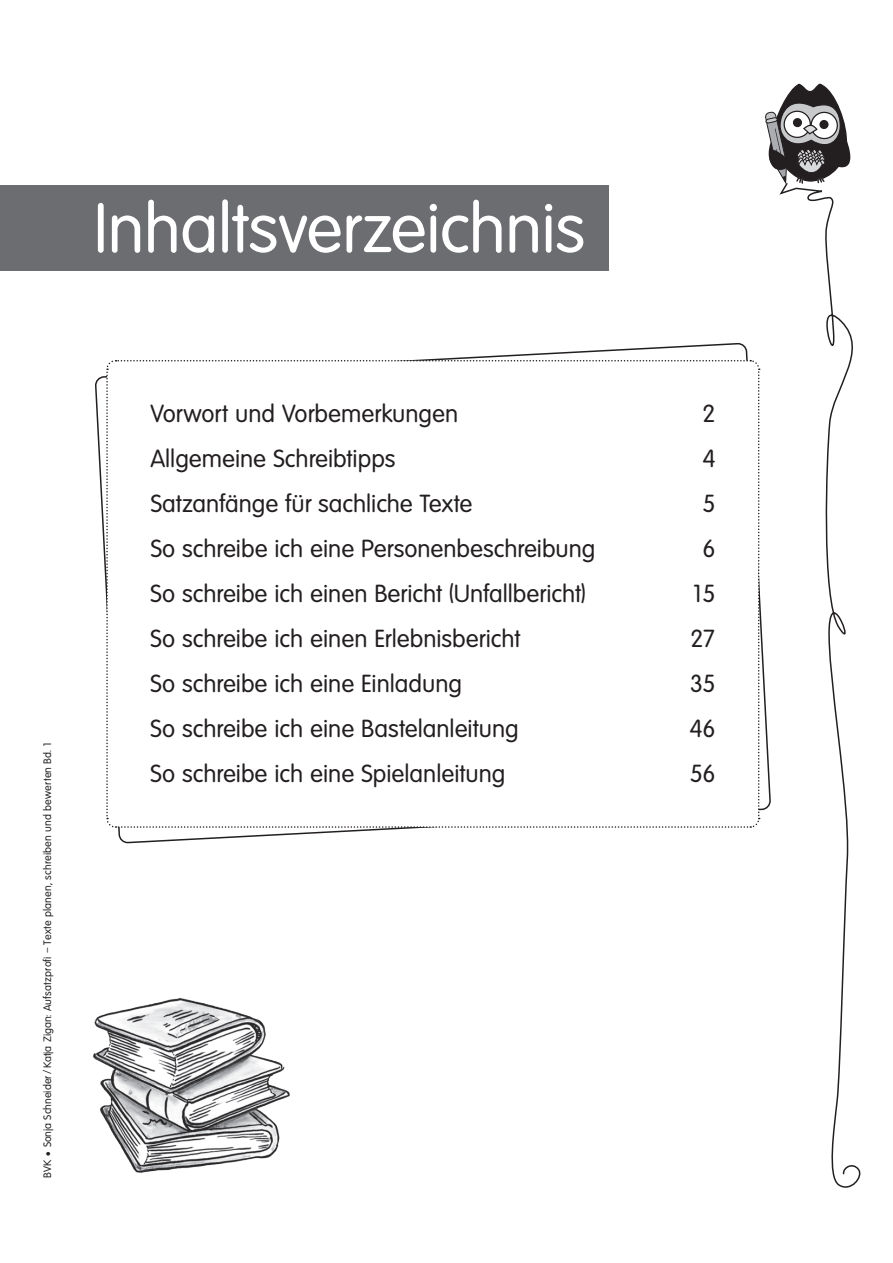
<style>
.page{position:relative;width:893px;height:1263px;background:#fff}
.page>*{position:absolute;margin:0;border:0;box-sizing:border-box;transform-origin:0 0}
.t1{font:67.5px "Volkswagen Serial";letter-spacing:-.01em;color:#fff}
.t2{font:24px "Volkswagen Serial";color:#231f20}
.t3{font:10.5px "Volkswagen Serial";letter-spacing:.015em;color:#231f20}
.s1{font-family:"Norddruck"}
</style>
<div class="page">
<svg style="left:95px;top:343px;width:675px;height:500px"></svg>
<svg style="left:105px;top:359px;width:655px;height:470px"></svg>
<div style="left:0;top:185px;width:608px;height:85px;background:#6c6d70"></div>
<svg style="left:765px;top:84px;width:85px;height:98px"></svg>
<svg style="left:779px;top:182px;width:82px;height:1006px"></svg>
<img style="left:93px;top:998px;width:197px;height:175px">
<h1 class="t1" style="left:94px;top:189px;width:493px">Inhaltsverzeichnis</h1>
<p class="t3" style="left:41px;top:1178px;width:439px;rotate:-90deg">BVK <span class="s1">•</span> Sonja Schneider / Katja Zigan: Aufsatzprofi – Texte planen, schreiben und bewerten Bd. 1</p>
<p class="t2" style="left:150px;top:399px;width:309px">Vorwort und Vorbemerkungen</p>
<p class="t2" style="left:702px;top:399px;width:15px">2</p>
<p class="t2" style="left:150px;top:444px;width:247px">Allgemeine Schreibtipps</p>
<p class="t2" style="left:702px;top:444px;width:15px">4</p>
<p class="t2" style="left:150px;top:489px;width:324px">Satzanfänge für sachliche Texte</p>
<p class="t2" style="left:702px;top:489px;width:15px">5</p>
<p class="t2" style="left:150px;top:534px;width:447px">So schreibe ich eine Personenbeschreibung</p>
<p class="t2" style="left:702px;top:534px;width:15px">6</p>
<p class="t2" style="left:150px;top:579px;width:437px">So schreibe ich einen Bericht (Unfallbericht)</p>
<p class="t2" style="left:692px;top:579px;width:25px">15</p>
<p class="t2" style="left:150px;top:624px;width:371px">So schreibe ich einen Erlebnisbericht</p>
<p class="t2" style="left:690px;top:624px;width:27px">27</p>
<p class="t2" style="left:150px;top:669px;width:313px">So schreibe ich eine Einladung</p>
<p class="t2" style="left:690px;top:669px;width:27px">35</p>
<p class="t2" style="left:150px;top:714px;width:370px">So schreibe ich eine Bastelanleitung</p>
<p class="t2" style="left:689px;top:714px;width:27px">46</p>
<p class="t2" style="left:150px;top:759px;width:357px">So schreibe ich eine Spielanleitung</p>
<p class="t2" style="left:690px;top:759px;width:27px">56</p>
</div>
